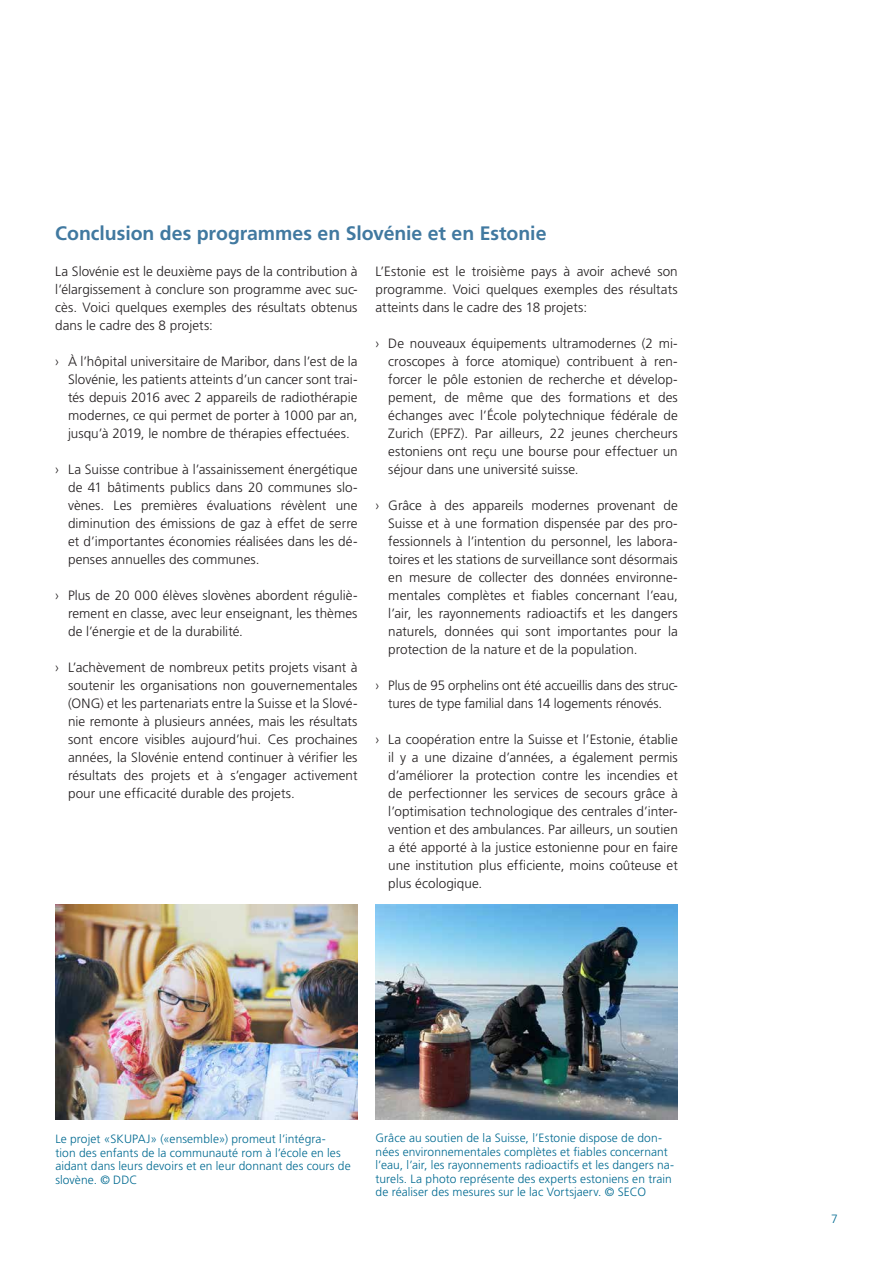
<style>
.page{position:relative;width:893px;height:1263px;background:#fff}
.page>*{position:absolute;margin:0;border:0;box-sizing:border-box;transform-origin:0 0}
.Zwischentitel_13pt_s{font:700 19.5px "Frutiger LT Pro";letter-spacing:-.005em;color:#4179a0}
._4_Lauftext_9pt{font:300 13.5px/18px "Frutiger LT Pro";color:#231f20;text-align:justify}
._5_Legende{font:300 12px/13.5px "Frutiger LT Pro";letter-spacing:.005em;color:#006a91}
</style>
<div class="page">
<img style="left:55px;top:904px;width:303px;height:216px">
<img style="left:376px;top:904px;width:302px;height:216px">
<p class="Zwischentitel_13pt_s" style="left:55px;top:221px;width:493px">Conclusion des programmes en Slovénie et en Estonie</p>
<p class="_4_Lauftext_9pt" style="left:55px;top:262px;width:304px">La Slovénie est le deuxième pays de la contribution à l’élargissement à conclure son programme avec suc&shy;cès. Voici quelques exemples des résultats obtenus dans le cadre des 8 projets:</p>
<p class="_4_Lauftext_9pt" style="left:68px;top:352px;width:291px;text-indent:-13px">› À l’hôpital universitaire de Maribor, dans l’est de la Slovénie, les patients atteints d’un cancer sont trai&shy;tés depuis 2016 avec 2 appareils de radiothérapie modernes, ce qui permet de porter à 1000 par an, jusqu’à 2019, le nombre de thérapies effectuées.</p>
<p class="_4_Lauftext_9pt" style="left:68px;top:460px;width:291px;text-indent:-13px">› La Suisse contribue à l’assainissement énergétique de 41 bâtiments publics dans 20 communes slo&shy;vènes. Les premières évaluations révèlent une diminution des émissions de gaz à effet de serre et d’importantes économies réalisées dans les dé&shy;penses annuelles des communes.</p>
<p class="_4_Lauftext_9pt" style="left:68px;top:586px;width:291px;text-indent:-13px">› Plus de 20 000 élèves slovènes abordent réguliè&shy;rement en classe, avec leur enseignant, les thèmes de l’énergie et de la durabilité.</p>
<p class="_4_Lauftext_9pt" style="left:68px;top:658px;width:291px;text-indent:-13px">› L’achèvement de nombreux petits projets visant à soutenir les organisations non gouvernementales (ONG) et les partenariats entre la Suisse et la Slové&shy;nie remonte à plusieurs années, mais les résultats sont encore visibles aujourd’hui. Ces prochaines années, la Slovénie entend continuer à vérifier les résultats des projets et à s’engager activement pour une efficacité durable des projets.</p>
<p class="_4_Lauftext_9pt" style="left:376px;top:262px;width:304px">L’Estonie est le troisième pays à avoir achevé son programme. Voici quelques exemples des résultats atteints dans le cadre des 18 projets:</p>
<p class="_4_Lauftext_9pt" style="left:388px;top:334px;width:291px;text-indent:-13px">› De nouveaux équipements ultramodernes (2 mi&shy;croscopes à force atomique) contribuent à ren&shy;forcer le pôle estonien de recherche et dévelop&shy;pement, de même que des formations et des échanges avec l’École polytechnique fédérale de Zurich (EPFZ). Par ailleurs, 22 jeunes chercheurs estoniens ont reçu une bourse pour effectuer un séjour dans une université suisse.</p>
<p class="_4_Lauftext_9pt" style="left:388px;top:496px;width:291px;text-indent:-13px">› Grâce à des appareils modernes provenant de Suisse et à une formation dispensée par des pro&shy;fessionnels à l’intention du personnel, les labora&shy;toires et les stations de surveillance sont désormais en mesure de collecter des données environne&shy;mentales complètes et fiables concernant l’eau, l’air, les rayonnements radioactifs et les dangers naturels, données qui sont importantes pour la protection de la nature et de la population.</p>
<p class="_4_Lauftext_9pt" style="left:376px;top:676px;width:304px;text-align:center">› Plus de 95 orphelins ont été accueillis dans des struc&shy;tures de type familial dans 14 logements rénovés.</p>
<p class="_4_Lauftext_9pt" style="left:388px;top:730px;width:291px;text-indent:-13px">› La coopération entre la Suisse et l’Estonie, établie il y a une dizaine d’années, a également permis d’améliorer la protection contre les incendies et de perfectionner les services de secours grâce à l’optimisation technologique des centrales d’inter&shy;vention et des ambulances. Par ailleurs, un soutien a été apporté à la justice estonienne pour en faire une institution plus efficiente, moins coûteuse et plus écologique.</p>
<p class="_5_Legende" style="left:55px;top:1132px;width:297px">Le projet «SKUPAJ» («ensemble») promeut l’intégra-<br>tion des enfants de la communauté rom à l’école en les aidant dans leurs devoirs et en leur donnant des cours de slovène. © DDC</p>
<p class="_5_Legende" style="left:376px;top:1131px;width:300px">Grâce au soutien de la Suisse, l’Estonie dispose de don&shy;nées environnementales complètes et fiables concernant l’eau, l’air, les rayonnements radioactifs et les dangers na&shy;turels. La photo représente des experts estoniens en train de réaliser des mesures sur le lac Vortsjaerv. © SECO</p>
<p class="_5_Legende" style="left:831px;top:1212px;width:8px">7</p>
</div>
